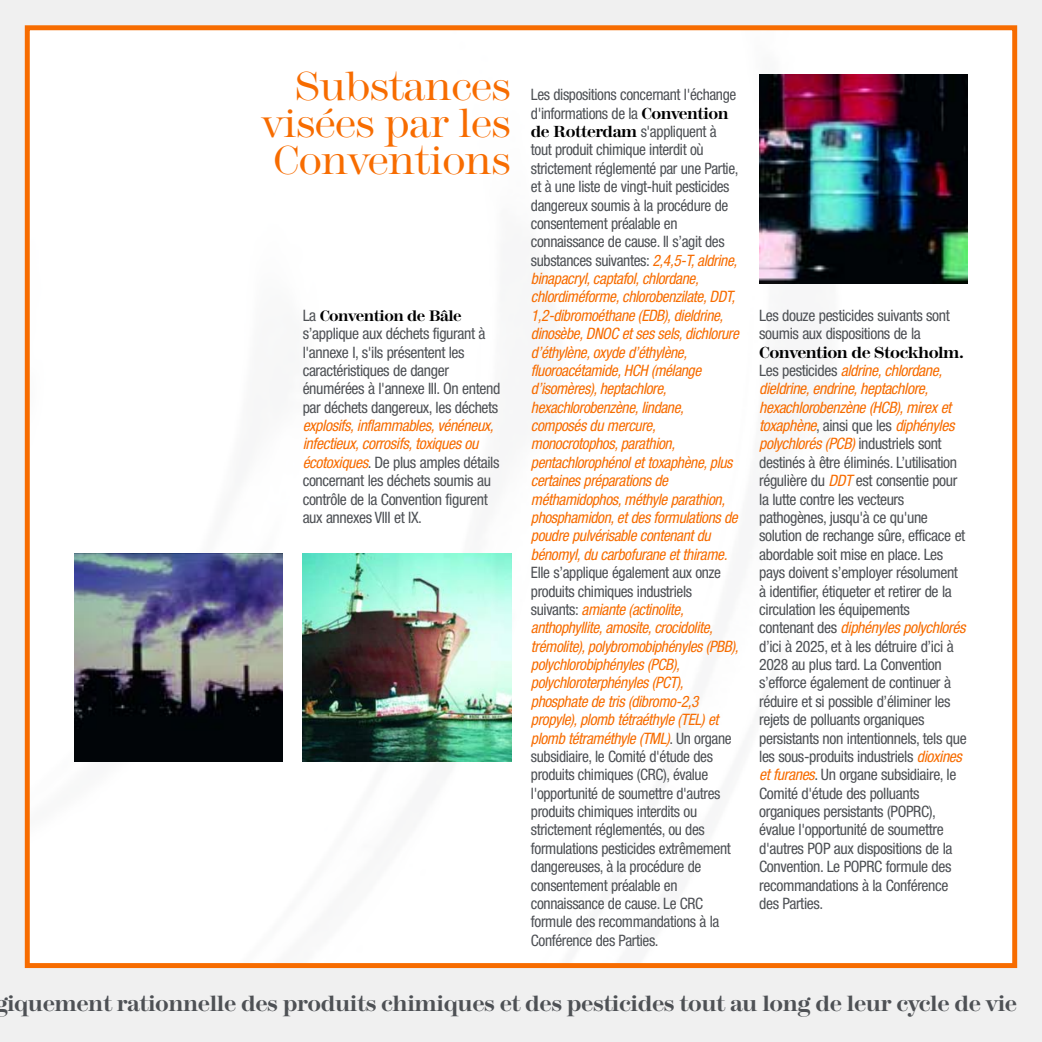
<style>
.page{position:relative;width:1042px;height:1042px;background:#f0f0f0}
.page>*{position:absolute;margin:0;border:0;box-sizing:border-box;transform-origin:0 0}
.t1{font:300 42px/36.8px "Modern Two Sixtn ITC";letter-spacing:-.03em;color:#f76c00;text-align:justify}
.t2{font:700 22.75px "Modern Two Sixtn ITC";letter-spacing:-.02em;color:#4e5155}
.t3{font:700 16.62px "Modern Two Sixtn ITC";letter-spacing:-.03em;color:#000}
.t4{font:condensed 15.75px/18.4px "Helvetica Neue";letter-spacing:-.025em;color:#4e5155}
.t5{font:italic condensed 15.75px/18.4px "Helvetica Neue";letter-spacing:-.025em;color:#f76c00}
.t6{font:700 15.75px "Modern Two Sixtn ITC";letter-spacing:-.03em;color:#000}
.s1{font-family:"Helvetica Neue";font-weight:400;font-stretch:condensed;color:#4e5155}
.s2{font-style:italic;color:#f76c00}
.s3{font-style:normal;color:#4e5155}
.s4{font-family:"Modern Two Sixtn ITC";font-weight:700;font-style:normal;font-stretch:normal;font-size:16.62px;color:#000}
</style>
<div class="page">
<div style="left:31px;top:31px;width:980px;height:931px;background:#fff"></div>
<div style="left:25px;top:25px;width:992px;height:943px;border:5px solid #f76c00"></div>
<img style="left:759px;top:75px;width:208px;height:208px">
<img style="left:74px;top:553px;width:209px;height:209px">
<img style="left:303px;top:553px;width:208px;height:209px">
<h1 class="t1" style="left:261px;top:73px;width:251px;text-indent:33px">Substances visées par les Conventions</h1>
<p class="t6" style="left:303px;top:310px;width:160px"><span class="s1">La</span> Convention de Bâle</p>
<p class="t4" style="left:303px;top:326px;width:199px">s’applique aux déchets figurant à l'annexe I, s'ils présentent les caractéristiques de danger énumérées à l'annexe III. On entend par déchets dangereux, les déchets</p>
<p class="t4" style="left:303px;top:418px;width:198px"><span class="s2">explosifs, inflammables, vénéneux, infectieux, corrosifs, toxiquesou écotoxiques</span>. De plus amples détails concernant les déchets soumis au contrôle de la Convention figurent aux annexes VIII et IX.</p>
<p class="t5" style="left:531px;top:87px;width:212px"><span class="s3">Les dispositions concernant l'échange d'informations de la</span> <span class="s4">Convention de Rotterdam</span> <span class="s3">s'appliquent à<br>tout produit chimique interdit où strictement réglementé par une Partie, et à une liste de vingt-huit pesticides dangereux soumis à la procédure de consentement préalable en connaissance de cause. Il s’agit des substances suivantes:</span> 2,4,5-T,aldrine, binapacryl, captafol, chlordane, chlordiméforme, chlorobenzilate, DDT, 1,2-dibromoéthane (EDB), dieldrine, dinosèbe, DNOC et sessels, dichlorure d’éthylène, oxyde d’éthylène, fluoroacétamide, HCH (mélange d’isomères), heptachlore, hexachlorobenzène, lindane, composésdu mercure, monocrotophos, parathion, pentachlorophénolet toxaphène, plus certainespréparationsde méthamidophos, méthyle parathion, phosphamidon, et desformulationsde poudre pulvérisable contenant du bénomyl, du carbofurane et thirame.</p>
<p class="t4" style="left:531px;top:565px;width:212px">Elle s’applique également aux onze produits chimiques industriels suivants: <span class="s2">amiante (actinolite, anthophyllite, amosite, crocidolite, trémolite), polybromobiphényles(PBB), polychlorobiphényles(PCB), polychloroterphényles(PCT), phosphate de tris(dibromo-2,3 propyle), plomb tétraéthyle (TEL) et plomb tétraméthyle (TML)</span>. Un organe subsidiaire, le Comité d'étude des produits chimiques (CRC), évalue l'opportunité de soumettre d'autres produits chimiques interdits ou strictement réglementés, ou des formulations pesticides extrêmement dangereuses, à la procédure de consentement préalable en connaissance de cause. Le CRC formule des recommandations à la Conférence des Parties.</p>
<p class="t4" style="left:759px;top:307px;width:192px">Les douze pesticides suivants sont soumis aux dispositions de la</p>
<p class="t3" style="left:759px;top:347px;width:206px">Convention de Stockholm.</p>
<p class="t4" style="left:759px;top:362px;width:211px">L e s p e s t i c i d e s <span class="s2">aldrine, chlordane, dieldrine, endrine, heptachlore, hexachlorobenzène (HCB), mirexet toxaphène</span>, a i n s i q u e l e s <span class="s2">diphényles polychlorés(PCB)</span> industriels sont destinés à être éliminés. L’utilisation régulière du <span class="s2">DDT</span> est consentie pour la lutte contre les vecteurs pathogènes, jusqu'à ce qu'une solution de rechange sûre, efficace et abordable soit mise en place. Les pays doivent s’employer résolument à identifier, étiqueter et retirer de la circulation les équipements<br>c o n t e n a n t d e s <span class="s2">diphénylespolychlorés </span>d’ici à 2025, et à les détruire d’ici à 2028 au plus tard. La Convention s’efforce également de continuer à réduire et si possible d’éliminer les rejets de polluants organiques persistants non intentionnels, tels que les sous-produits industriels <span class="s2">dioxines et furanes</span>. Un organe subsidiaire, le Comité d'étude des polluants organiques persistants (POPRC), évalue l'opportunité de soumettre d'autres POP aux dispositions de la Convention. Le POPRC formule des recommandations à la Conférence des Parties.</p>
<h2 class="t2" style="left:-6px;top:996px;width:1024px">giquement rationnelle des produits chimiques et des pesticides tout au long de leur cycle de vie</h2>
</div>
